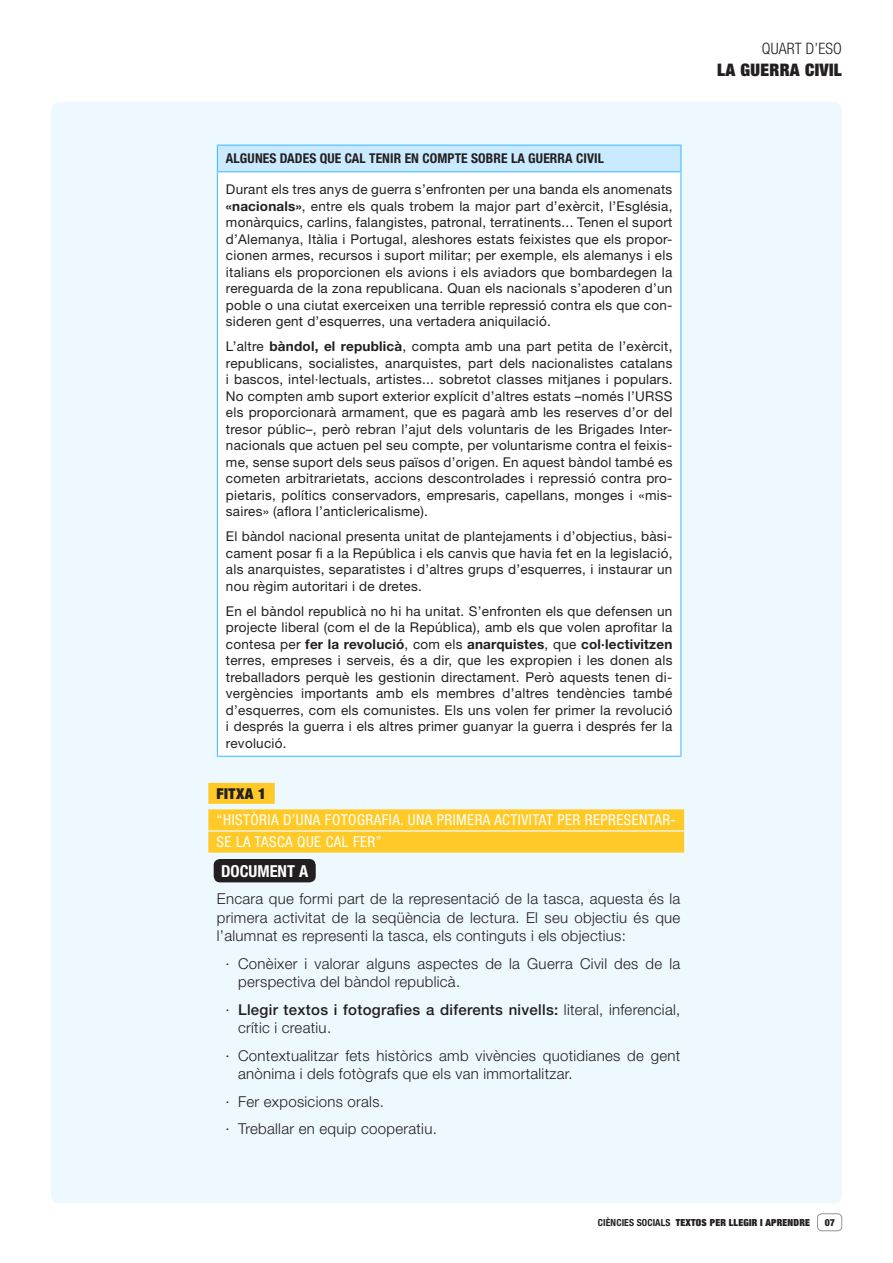
<style>
.page{position:relative;width:893px;height:1263px;background:#fff}
.page>*{position:absolute;margin:0;border:0;box-sizing:border-box;transform-origin:0 0}
.t1{font:900 condensed 17.25px "Helvetica Neue LT Std";letter-spacing:.02em;color:#231f20}
.TEXT{font:700 condensed 16.5px "Helvetica Neue LT Std";color:#fff}
.t2{font:300 condensed 15.75px "Helvetica Neue LT Std";letter-spacing:.01em;color:#231f20}
.Paràgraf_CENTRAT{font:300 15px/18.8px "Helvetica Neue LT Std";letter-spacing:.02em;color:#231f20}
.Capç_VERDA__nova{font:condensed 15px "Helvetica Neue LT Std";letter-spacing:.03em;color:#fff}
.t3{font:500 15px/18.8px "Helvetica Neue LT Std";letter-spacing:.02em;color:#231f20}
.Capç_VERDA__nova-2{font:900 condensed 15px "Helvetica Neue LT Std";letter-spacing:.03em;color:#231f20}
.TextSeguit_-_TAULA{font:13.5px/16.5px "Helvetica Neue LT Std";letter-spacing:.02em;color:#231f20;text-align:justify}
.TextSeguit{font:700 condensed 13.5px "Helvetica Neue LT Std";letter-spacing:.01em;color:#231f20}
.t4{font:900 condensed 9.75px "Helvetica Neue LT Std";letter-spacing:.02em;color:#231f20}
.t5{font:700 condensed 9.75px "Helvetica Neue LT Std";letter-spacing:.01em;color:#231f20}
.t6{font:900 condensed 9.75px "Helvetica Neue LT Std";color:#231f20}
.s1{font-weight:700}
.s2{font-weight:300}
</style>
<div class="page">
<div style="left:51px;top:102px;width:791px;height:1101px;background:#edf8ff;border-radius:9px"></div>
<div style="left:817px;top:1213px;width:25px;height:18px;border:1px solid #939598;border-radius:4px"></div>
<div style="left:214px;top:859px;width:102px;height:23px;background:#231f20;border-radius:6px"></div>
<div style="left:208px;top:783px;width:67px;height:21px;background:#ffc927"></div>
<div style="left:208px;top:809px;width:476px;height:21px;background:#ffc927"></div>
<div style="left:208px;top:832px;width:476px;height:21px;background:#ffc927"></div>
<div style="left:217px;top:145px;width:464px;height:27px;background:#caebff"></div>
<div style="left:217px;top:172px;width:464px;height:584px;background:#fff"></div>
<hr style="left:217px;top:145px;width:464px;height:1px;background:#4ebeff">
<svg style="left:217px;top:146px;width:1px;height:25px"></svg>
<hr style="left:217px;top:172px;width:1px;height:584px;background:#4ebeff">
<svg style="left:680px;top:146px;width:1px;height:25px"></svg>
<hr style="left:217px;top:171px;width:464px;height:1px;background:#4ebeff">
<hr style="left:680px;top:172px;width:1px;height:584px;background:#4ebeff">
<hr style="left:217px;top:756px;width:464px;height:1px;background:#4ebeff">
<p class="TextSeguit" style="left:226px;top:150px;width:380px">ALGUNES DADES QUE CAL TENIR EN COMPTE SOBRE LA GUERRA CIVIL</p>
<p class="TextSeguit_-_TAULA" style="left:226px;top:181px;width:448px">Durant els tres anys de guerra s’enfronten per una banda els anomenats <span class="s1">«nacionals»</span>, entre els quals trobem la major part d’exèrcit, l’Església, monàrquics, carlins, falangistes, patronal, terratinents... Tenen el suport d’Alemanya, Itàlia i Portugal, aleshores estats feixistes que els propor&shy;cionen armes, recursos i suport militar; per exemple, els alemanys i els italians els proporcionen els avions i els aviadors que bombardegen la rereguarda de la zona republicana. Quan els nacionals s’apoderen d’un poble o una ciutat exerceixen una terrible repressió contra els que con&shy;sideren gent d’esquerres, una vertadera aniquilació.</p>
<p class="TextSeguit_-_TAULA" style="left:226px;top:338px;width:448px">L’altre <span class="s1">bàndol, el republicà</span>, compta amb una part petita de l’exèrcit, republicans, socialistes, anarquistes, part dels nacionalistes catalans i bascos, intel·lectuals, artistes... sobretot classes mitjanes i populars.<br>No compten amb suport exterior explícit d’altres estats –només l’URSS els proporcionarà armament, que es pagarà amb les reserves d’or del tresor públic–, però rebran l’ajut dels voluntaris de les Brigades Inter&shy;nacionals que actuen pel seu compte, per voluntarisme contra el feixis&shy;me, sense suport dels seus països d’origen. En aquest bàndol també es cometen arbitrarietats, accions descontrolades i repressió contra pro&shy;pietaris, polítics conservadors, empresaris, capellans, monges i «mis&shy;saires» (aflora l’anticlericalisme).</p>
<p class="TextSeguit_-_TAULA" style="left:226px;top:528px;width:448px">El bàndol nacional presenta unitat de plantejaments i d’objectius, bàsi&shy;cament posar fi a la República i els canvis que havia fet en la legislació, als anarquistes, separatistes i d’altres grups d’esquerres, i instaurar un nou règim autoritari i de dretes.</p>
<p class="TextSeguit_-_TAULA" style="left:226px;top:602px;width:448px">En el bàndol republicà no hi ha unitat. S’enfronten els que defensen un projecte liberal (com el de la República), amb els que volen aprofitar la contesa per <span class="s1">fer la revolució</span>, com els <span class="s1">anarquistes</span>, que <span class="s1">col·lectivitzen </span>terres, empreses i serveis, és a dir, que les expropien i les donen als treballadors perquè les gestionin directament. Però aquests tenen di&shy;vergències importants amb els membres d’altres tendències també d’esquerres, com els comunistes. Els uns volen fer primer la revolució i després la guerra i els altres primer guanyar la guerra i després fer la revolució.</p>
<p class="Capç_VERDA__nova-2" style="left:217px;top:784px;width:51px">FITXA 1</p>
<p class="Capç_VERDA__nova" style="left:217px;top:811px;width:461px">“HISTÒRIA D’UNA FOTOGRAFIA. UNA PRIMERA ACTIVITAT PER REPRESENTAR-</p>
<p class="Capç_VERDA__nova" style="left:217px;top:833px;width:167px">SE LA TASCA QUE CAL FER”</p>
<p class="TEXT" style="left:221px;top:861px;width:89px">DOCUMENT A</p>
<p class="Paràgraf_CENTRAT" style="left:217px;top:889px;width:465px;text-align:justify">Encara que formi part de la representació de la tasca, aquesta és la primera activitat de la seqüència de lectura. El seu objectiu és que l’alumnat es representi la tasca, els continguts i els objectius:</p>
<p class="Paràgraf_CENTRAT" style="left:238px;top:954px;width:444px;text-indent:-13px">· Conèixer i valorar alguns aspectes de la Guerra Civil des de la perspectiva del bàndol republicà.</p>
<p class="t3" style="left:238px;top:1000px;width:444px;text-indent:-13px"><span class="s2">·</span> Llegir textos i fotografies a diferents nivells: <span class="s2">literal, inferencial, crític i creatiu.</span></p>
<p class="Paràgraf_CENTRAT" style="left:238px;top:1046px;width:444px;text-indent:-13px">· Contextualitzar fets històrics amb vivències quotidianes de gent anònima i dels fotògrafs que els van immortalitzar.</p>
<p class="Paràgraf_CENTRAT" style="left:225px;top:1092px;width:160px">· Fer exposicions orals.</p>
<p class="Paràgraf_CENTRAT" style="left:225px;top:1119px;width:213px">· Treballar en equip cooperatiu.</p>
<p class="t2" style="left:762px;top:40px;width:81px">QUART D’ESO</p>
<p class="t1" style="left:717px;top:59px;width:126px">LA GUERRA CIVIL</p>
<p class="t5" style="left:598px;top:1217px;width:74px">CIÈNCIES SOCIALS</p>
<p class="t4" style="left:676px;top:1216px;width:136px">TEXTOS PER LLEGIR I APRENDRE</p>
<p class="t6" style="left:825px;top:1216px;width:12px">07</p>
</div>
